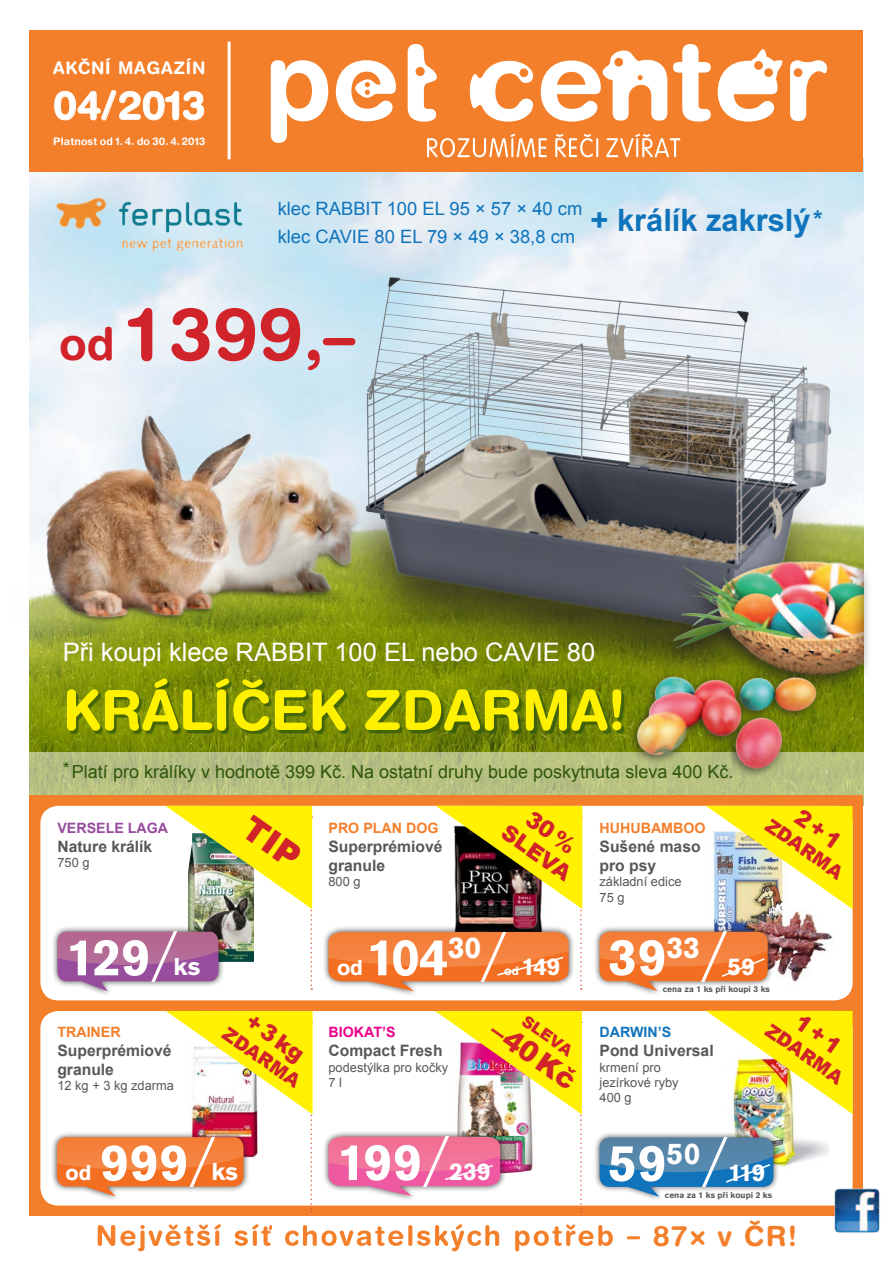
<style>
.page{position:relative;width:893px;height:1263px;background:#fff}
.page>*{position:absolute;margin:0;border:0;box-sizing:border-box;transform-origin:0 0}
.t1{font:700 73.65px "Helvetica Rounded CE";color:#d1232a}
.t2{font:700 55.5px "Helvetica Rounded CE";color:#fff101}
.t3{font:700 51.3px "Akzidenz Grotesk Pro";color:#fff}
.t4{font:700 51.15px "Akzidenz Grotesk Pro";color:#fff}
.t5{font:700 51px "Akzidenz Grotesk Pro";letter-spacing:.02em;color:#fff}
.t6{font:700 39px "Helvetica Rounded LT";letter-spacing:.01em;color:#fff}
.t7{font:700 27.9px "Helvetica Rounded LT";color:#f47f2a}
.t8{font:900 27.9px "Arial";color:#d1232a}
.t9{font:25.5px "Arial";color:#fff}
.t10{font:700 24px "Akzidenz Grotesk Pro";letter-spacing:-.04em;color:#fff}
.t11{font:900 22.5px "Arial";color:#d1232a}
.t12{font:900 21.9px "Arial";color:#d1232a}
.t13{font:700 21.3px "Akzidenz Grotesk Pro";color:#fff}
.t14{font:700 21.15px "Akzidenz Grotesk Pro";color:#fff}
.t15{font:900 18.9px "Arial";color:#d1232a}
.t16{font:18.45px/28.5px "Arial";color:#1074bc}
.t17{font:18px "Arial";color:#30560c}
.t18{font:17.25px "Helvetica Rounded CE Animal";letter-spacing:.04em;color:#fff}
.t19{font:900 15.9px "Arial";color:#d1232a}
.t20{font:700 15.6px/18.8px "Arial";color:#57585a}
.t21{font:700 14.25px "Arial";color:#f47f2a}
.t22{font:700 14.25px "Arial";color:#974c9d}
.t23{font:700 14.25px "Arial";color:#ed028c}
.t24{font:700 14.25px "Arial";color:#1074bc}
.t25{font:12.9px/15.5px "Arial";color:#57585a}
.t26{font:700 10.5px "Helvetica Rounded LT";letter-spacing:.015em;color:#fff}
.t27{font:700 8.4px "Akzidenz Grotesk Pro";color:#57585a}
.s1{font-size:45.45px}
.s2{font-size:67.65px}
.s3{font-size:24.15px}
.s4{font-size:12px}
.s5{font-size:24px}
.s6{font-family:"Helvetica Rounded CE Animal";font-weight:400}
</style>
<div class="page">
<img style="left:30px;top:159px;width:834px;height:593px">
<svg style="left:29px;top:752px;width:835px;height:71px;background:#b7c081"></svg>
<div style="left:30px;top:795px;width:833px;height:421px;background:#f47f2a"></div>
<div style="left:40px;top:806px;width:813px;height:194px;background:#fff;border-radius:18px"></div>
<div style="left:40px;top:1011px;width:813px;height:194px;background:#fff;border-radius:18px"></div>
<img style="left:834px;top:1187px;width:46px;height:46px">
<div style="left:324px;top:485px;width:515px;height:217px;background:#231f20;opacity:.75"></div>
<img style="left:713px;top:910px;width:120px;height:72px">
<img style="left:733px;top:1115px;width:95px;height:53px">
<div style="left:351px;top:262px;width:500px;height:394px;background:#231f20;opacity:.5"></div>
<div style="left:142px;top:492px;width:244px;height:108px;background:#231f20;opacity:.11"></div>
<div style="left:12px;top:586px;width:262px;height:38px;background:#231f20;opacity:.11"></div>
<img style="left:273px;top:438px;width:111px;height:86px">
<img style="left:12px;top:397px;width:261px;height:195px">
<div style="left:656px;top:554px;width:216px;height:140px;background:#231f20;opacity:.76"></div>
<div style="left:661px;top:540px;width:204px;height:137px;background:#231f20;opacity:.46"></div>
<div style="left:627px;top:670px;width:196px;height:109px;background:#231f20;opacity:.76"></div>
<div style="left:631px;top:654px;width:191px;height:126px;background:#231f20;opacity:.11"></div>
<div style="left:30px;top:30px;width:833px;height:141px;background:#f47f2a"></div>
<svg style="left:427px;top:134px;width:120px;height:23px"></svg>
<svg style="left:555px;top:134px;width:43px;height:23px"></svg>
<svg style="left:606px;top:134px;width:74px;height:23px"></svg>
<svg style="left:673px;top:44px;width:38px;height:78px"></svg>
<svg style="left:469px;top:61px;width:64px;height:61px"></svg>
<svg style="left:718px;top:49px;width:65px;height:73px"></svg>
<svg style="left:336px;top:60px;width:60px;height:61px"></svg>
<svg style="left:790px;top:60px;width:37px;height:61px"></svg>
<svg style="left:271px;top:60px;width:57px;height:83px"></svg>
<svg style="left:541px;top:50px;width:126px;height:72px"></svg>
<svg style="left:408px;top:44px;width:29px;height:78px"></svg>
<hr style="left:228px;top:42px;width:3px;height:117px;background:#fff">
<svg style="left:54px;top:90px;width:150px;height:31px"></svg>
<div style="left:322px;top:926px;width:252px;height:71px;background:#231f20;opacity:.75"></div>
<svg style="left:98px;top:1224px;width:542px;height:27px"></svg>
<div style="left:51px;top:925px;width:173px;height:72px;background:#231f20;opacity:.75"></div>
<div style="left:593px;top:925px;width:181px;height:72px;background:#231f20;opacity:.75"></div>
<svg style="left:600px;top:930px;width:168px;height:61px;background:#ee8e56"></svg>
<div style="left:51px;top:1131px;width:198px;height:71px;background:#231f20;opacity:.75"></div>
<svg style="left:57px;top:1011px;width:256px;height:201px"></svg>
<div style="left:322px;top:1130px;width:184px;height:72px;background:#231f20;opacity:.75"></div>
<svg style="left:328px;top:1011px;width:255px;height:201px"></svg>
<div style="left:593px;top:1131px;width:187px;height:71px;background:#231f20;opacity:.75"></div>
<svg style="left:600px;top:1136px;width:173px;height:61px;background:#5e94bb"></svg>
<div style="left:70px;top:681px;width:554px;height:53px;background:#30560c;opacity:.75"></div>
<img style="left:57px;top:194px;width:203px;height:59px">
<img style="left:706px;top:1010px;width:147px;height:105px">
<img style="left:706px;top:805px;width:147px;height:105px">
<svg style="left:328px;top:805px;width:255px;height:186px"></svg>
<svg style="left:57px;top:805px;width:256px;height:186px"></svg>
<p class="t18" style="left:53px;top:58px;width:154px">AKČNÍ MAGAZÍN</p>
<h3 class="t6" style="left:53px;top:82px;width:154px">04/2013</h3>
<p class="t26" style="left:53px;top:135px;width:154px">Platnost od 1. 4. do 30. 4. 2013</p>
<p class="t16" style="left:278px;top:194px;width:547px">klec RABBIT 100 EL 95 × 57 × 40 cm<br>klec CAVIE 80 EL 79 × 49 × 38,8 cm <sup>+</sup> <sup>králík</sup> <sup>zakrslý</sup> <sup>*</sup></p>
<h1 class="t1" style="left:59px;top:292px;width:298px"><span class="s1">od</span> 1399<span class="s2">,–</span></h1>
<h3 class="t9" style="left:63px;top:635px;width:534px">Při koupi klece RABBIT 100 EL nebo CAVIE 80</h3>
<h2 class="t2" style="left:63px;top:678px;width:564px">KRÁLÍČEK ZDARMA!</h2>
<p class="t17" style="left:63px;top:760px;width:672px">*Platí pro králíky v hodnotě 399 Kč. Na ostatní druhy bude poskytnuta sleva 400 Kč.</p>
<p class="t22" style="left:57px;top:819px;width:110px">Versele Laga</p>
<p class="t20" style="left:57px;top:838px;width:96px">Nature králík</p>
<p class="t25" style="left:57px;top:855px;width:34px">750 g</p>
<p class="t21" style="left:328px;top:819px;width:112px">Pro Plan Dog</p>
<p class="t20" style="left:328px;top:838px;width:116px">Superprémiové granule</p>
<p class="t25" style="left:328px;top:874px;width:34px">800 g</p>
<h3 class="t12" style="left:513px;top:817px;width:81px;rotate:35deg">SLEVA</h3>
<p class="t21" style="left:600px;top:819px;width:108px">HUHUBAMBOO</p>
<p class="t20" style="left:600px;top:838px;width:103px">Sušené maso pro psy</p>
<p class="t25" style="left:600px;top:874px;width:83px">základní edice<br>75 g</p>
<p class="t15" style="left:775px;top:812px;width:91px;rotate:35deg">ZDARMA</p>
<h3 class="t3" style="left:366px;top:924px;width:116px">104<sup>30</sup></h3>
<h3 class="t4" style="left:66px;top:924px;width:136px">129 <span class="s3">ks</span></h3>
<h3 class="t5" style="left:608px;top:924px;width:93px">39<sup>33</sup></h3>
<h3 class="t10" style="left:727px;top:951px;width:29px">59</h3>
<p class="t27" style="left:663px;top:984px;width:109px">cena za 1 ks při koupi 3 ks</p>
<h3 class="t10" style="left:504px;top:951px;width:58px"><span class="s4">od</span> 149</h3>
<h3 class="t13" style="left:337px;top:954px;width:27px">od</h3>
<p class="t21" style="left:57px;top:1023px;width:65px">Trainer</p>
<p class="t20" style="left:57px;top:1042px;width:116px">Superprémiové granule</p>
<p class="t25" style="left:57px;top:1078px;width:118px">12 kg + 3 kg zdarma</p>
<p class="t19" style="left:530px;top:1009px;width:59px;rotate:35deg">SLEVA</p>
<h3 class="t11" style="left:258px;top:1005px;width:67px;rotate:35deg">+3kg</h3>
<p class="t15" style="left:233px;top:1020px;width:91px;rotate:35deg">ZDARMA</p>
<p class="t15" style="left:775px;top:1017px;width:91px;rotate:35deg">ZDARMA</p>
<p class="t23" style="left:328px;top:1023px;width:69px">BIOKAT’S</p>
<p class="t20" style="left:328px;top:1042px;width:116px">Compact Fresh</p>
<p class="t25" style="left:328px;top:1059px;width:121px">podestýlka pro kočky<br>7 l</p>
<p class="t24" style="left:600px;top:1023px;width:73px">DARWIN ’S</p>
<p class="t20" style="left:600px;top:1042px;width:116px">Pond Universal</p>
<p class="t25" style="left:600px;top:1059px;width:81px">krmení pro jezírkové ryby<br>400 g</p>
<h3 class="t8" style="left:505px;top:1010px;width:99px;rotate:35deg">– 40Kč</h3>
<h3 class="t14" style="left:65px;top:1159px;width:27px">od</h3>
<h3 class="t5" style="left:100px;top:1129px;width:139px">999 <span class="s5">ks</span></h3>
<h3 class="t5" style="left:337px;top:1129px;width:155px">199 <span class="s5">239</span></h3>
<h3 class="t5" style="left:608px;top:1130px;width:94px">59<sup>50</sup></h3>
<h3 class="t10" style="left:728px;top:1157px;width:39px">119</h3>
<p class="t27" style="left:665px;top:1189px;width:109px">cena za 1 ks při koupi 2 ks</p>
<h3 class="t7" style="left:653px;top:1219px;width:146px">87× v <span class="s6">ČR!</span></h3>
</div>
